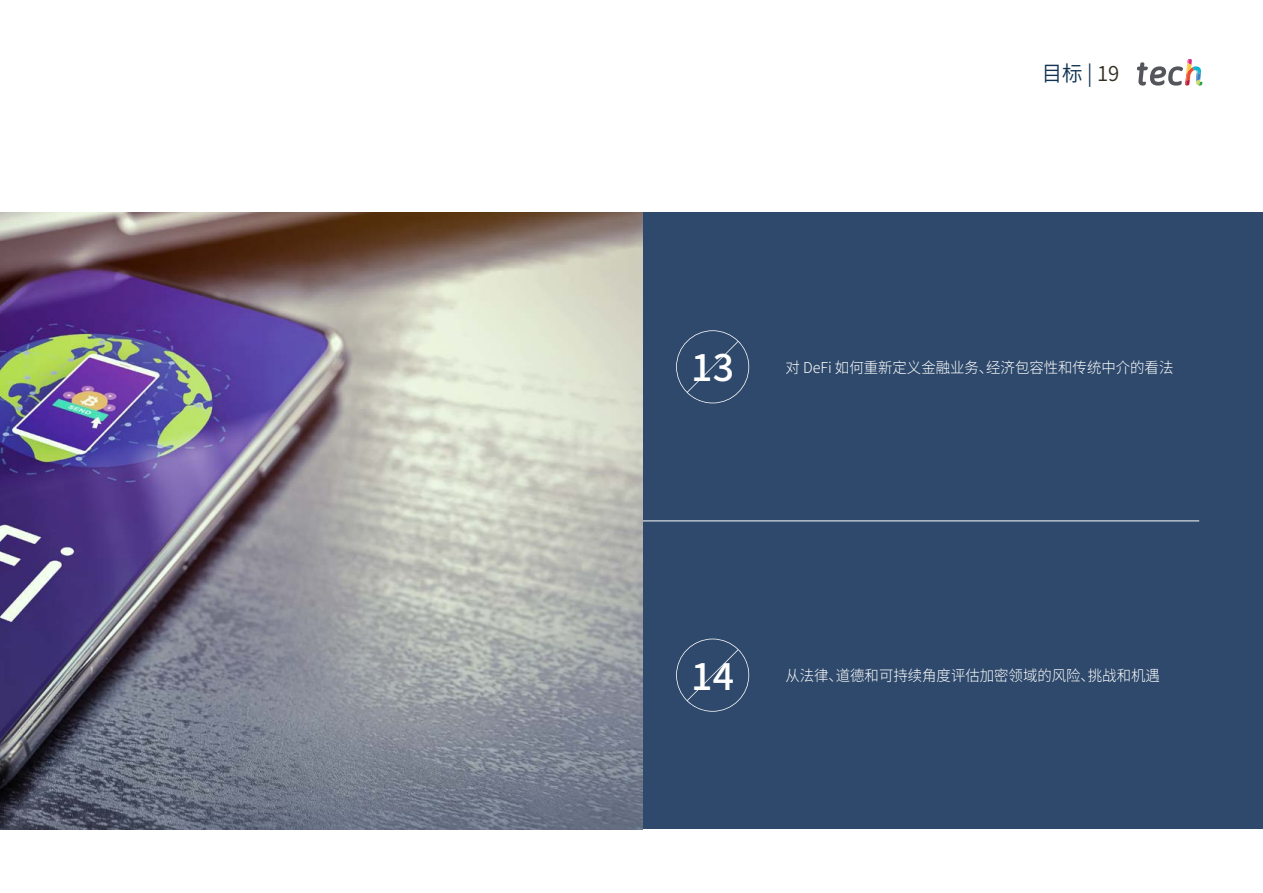
<style>
.page{position:relative;width:1263px;height:893px;background:#fff}
.page>*{position:absolute;margin:0;border:0;box-sizing:border-box;transform-origin:0 0}
.t1{font:500 37.5px "Source Han Sans CN";color:#fff}
.t2{font:21px "Source Han Sans CN";color:#123352}
.t3{font:300 15px "Source Han Sans CN";color:#fff;scale:.96 1}
.s1{color:#312e20}
</style>
<div class="page">
<div style="left:642px;top:213px;width:621px;height:616px;background:#2e496b"></div>
<svg style="left:676px;top:330px;width:73px;height:73px"></svg>
<svg style="left:676px;top:639px;width:73px;height:73px"></svg>
<hr style="left:0;top:521px;width:1199px;height:1px;background:#fff">
<img style="left:0;top:213px;width:642px;height:616px">
<svg style="left:1137px;top:59px;width:65px;height:27px"></svg>
<h2 class="t2" style="left:1042px;top:61px;width:79px">目标 | <span class="s1">19</span></h2>
<h1 class="t1" style="left:691px;top:346px;width:44px">13</h1>
<p class="t3" style="left:785px;top:359px;width:406px">对 DeFi 如何重新定义金融业务、经济包容性和传统中介的看法</p>
<h1 class="t1" style="left:691px;top:655px;width:44px">14</h1>
<p class="t3" style="left:785px;top:667px;width:392px">从法律、道德和可持续角度评估加密领域的风险、挑战和机遇</p>
</div>
